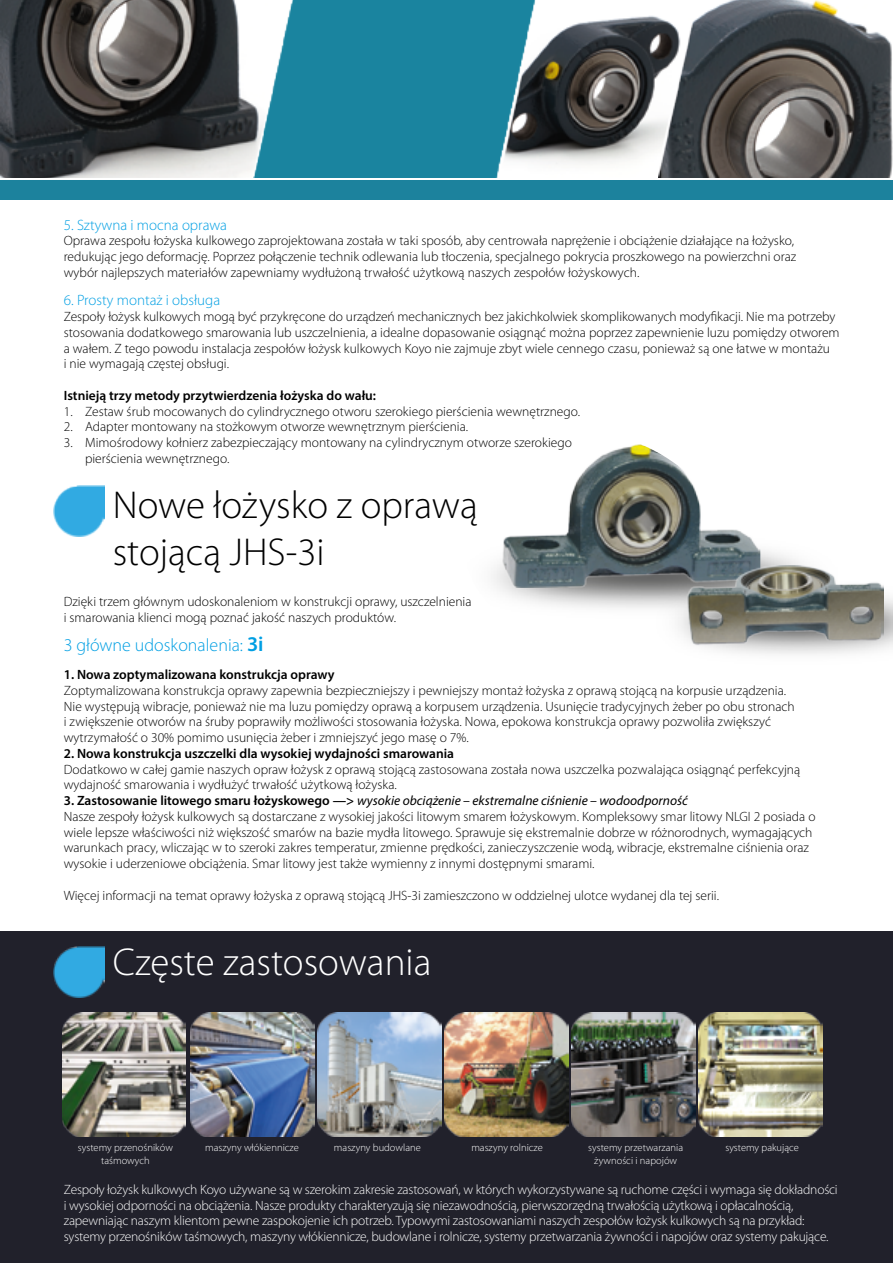
<style>
.page{position:relative;width:893px;height:1263px;background:#fff}
.page>*{position:absolute;margin:0;border:0;box-sizing:border-box;transform-origin:0 0}
.t1{font:300 39px/46.8px "Myriad Pro";color:#000}
.t2{font:300 39px "Myriad Pro";color:#fff}
.t3{font:300 18px "Myriad Pro";color:#009fe3}
.t4{font:300 15px "Myriad Pro";color:#009fe3}
.t5{font:300 13.5px/15.8px "Myriad Pro";color:#000}
.t6{font:300 13.5px/15.8px "Myriad Pro";letter-spacing:-.015em;color:#fff}
.t7{font:600 13.5px "Myriad Pro";color:#000}
.t8{font:300 10.5px/12.6px "Myriad Pro";color:#fff;text-align:center}
.s1{font-weight:600;font-size:21px}
.s2{font-weight:600}
.s3{font-weight:400;font-style:italic}
</style>
<div class="page">
<div style="left:0;top:180px;width:893px;height:20px;background:#1c829d"></div>
<div style="left:0;top:931px;width:893px;height:332px;background:#21212b"></div>
<img style="left:62px;top:1013px;width:124px;height:123px">
<img style="left:572px;top:1013px;width:123px;height:123px">
<img style="left:699px;top:1013px;width:124px;height:123px">
<img style="left:317px;top:1013px;width:124px;height:123px">
<img style="left:190px;top:1013px;width:124px;height:123px">
<img style="left:445px;top:1013px;width:123px;height:124px">
<img style="left:698px;top:0;width:195px;height:177px">
<img style="left:538px;top:16px;width:160px;height:162px">
<img style="left:292px;top:0;width:246px;height:177px">
<img style="left:0;top:0;width:292px;height:178px">
<img style="left:53px;top:486px;width:51px;height:51px">
<img style="left:53px;top:946px;width:51px;height:51px">
<img style="left:503px;top:445px;width:257px;height:143px">
<img style="left:679px;top:565px;width:205px;height:93px">
<p class="t4" style="left:64px;top:216px;width:165px">5. Sztywna i mocna oprawa</p>
<p class="t5" style="left:64px;top:233px;width:734px">Oprawa zespołu łożyska kulkowego zaprojektowana została w taki sposób, aby centrowała naprężenie i obciążenie działające na łożysko, redukując jego deformację. Poprzez połączenie technik odlewania lub tłoczenia, specjalnego pokrycia proszkowego na powierzchni oraz wybór najlepszych materiałów zapewniamy wydłużoną trwałość użytkową naszych zespołów łożyskowych.</p>
<p class="t4" style="left:64px;top:291px;width:158px">6. Prosty montaż i obsługa</p>
<p class="t5" style="left:64px;top:309px;width:777px">Zespoły łożysk kulkowych mogą być przykręcone do urządzeń mechanicznych bez jakichkolwiek skomplikowanych modyfikacji. Nie ma potrzeby stosowania dodatkowego smarowania lub uszczelnienia, a idealne dopasowanie osiągnąć można poprzez zapewnienie luzu pomiędzy otworem a wałem. Z tego powodu instalacja zespołów łożysk kulkowych Koyo nie zajmuje zbyt wiele cennego czasu, ponieważ są one łatwe w montażu<br>i nie wymagają częstej obsługi.</p>
<p class="t7" style="left:64px;top:387px;width:314px">Istnieją trzy metody przytwierdzenia łożyska do wału:</p>
<p class="t5" style="left:64px;top:403px;width:518px">1. Zestaw śrub mocowanych do cylindrycznego otworu szerokiego pierścienia wewnętrznego.</p>
<p class="t5" style="left:64px;top:419px;width:406px">2. Adapter montowany na stożkowym otworze wewnętrznym pierścienia.</p>
<p class="t5" style="left:85px;top:435px;width:488px;text-indent:-21px">3. Mimośrodowy kołnierz zabezpieczający montowany na cylindrycznym otworze szerokiego pierścienia wewnętrznego.</p>
<h1 class="t1" style="left:113px;top:481px;width:367px">Nowe łożysko z oprawą stojącą JHS-3i</h1>
<p class="t5" style="left:64px;top:594px;width:409px">Dzięki trzem głównym udoskonaleniom w konstrukcji oprawy, uszczelnienia i smarowania klienci mogą poznać jakość naszych produktów.</p>
<h2 class="t3" style="left:64px;top:634px;width:201px">3 główne udoskonalenia: <span class="s1">3i</span></h2>
<p class="t7" style="left:64px;top:666px;width:272px">1. Nowa zoptymalizowana konstrukcja oprawy</p>
<p class="t5" style="left:64px;top:682px;width:732px">Zoptymalizowana konstrukcja oprawy zapewnia bezpieczniejszy i pewniejszy montaż łożyska z oprawą stojącą na korpusie urządzenia.<br>Nie występują wibracje, ponieważ nie ma luzu pomiędzy oprawą a korpusem urządzenia. Usunięcie tradycyjnych żeber po obu stronach i zwiększenie otworów na śruby poprawiły możliwości stosowania łożyska. Nowa, epokowa konstrukcja oprawy pozwoliła zwiększyć wytrzymałość o 30% pomimo usunięcia żeber i zmniejszyć jego masę o 7%.</p>
<p class="t7" style="left:64px;top:745px;width:392px">2. Nowa konstrukcja uszczelki dla wysokiej wydajności smarowania</p>
<p class="t5" style="left:64px;top:761px;width:738px">Dodatkowo w całej gamie naszych opraw łożysk z oprawą stojącą zastosowana została nowa uszczelka pozwalająca osiągnąć perfekcyjną wydajność smarowania i wydłużyć trwałość użytkową łożyska.</p>
<p class="t5" style="left:64px;top:793px;width:753px"><span class="s2">3. Zastosowanie litowego smaru łożyskowego —&gt;</span> <span class="s3">wysokie obciążenie – ekstremalne ciśnienie – wodoodporność<br></span>Nasze zespoły łożysk kulkowych są dostarczane z wysokiej jakości litowym smarem łożyskowym. Kompleksowy smar litowy NLGI 2 posiada o wiele lepsze właściwości niż większość smarów na bazie mydła litowego. Sprawuje się ekstremalnie dobrze w różnorodnych, wymagających warunkach pracy, wliczając w to szeroki zakres temperatur, zmienne prędkości, zanieczyszczenie wodą, wibracje, ekstremalne ciśnienia oraz wysokie i uderzeniowe obciążenia. Smar litowy jest także wymienny z innymi dostępnymi smarami.</p>
<p class="t5" style="left:64px;top:887px;width:657px">Więcej informacji na temat oprawy łożyska z oprawą stojącą JHS-3i zamieszczono w oddzielnej ulotce wydanej dla tej serii.</p>
<h1 class="t2" style="left:113px;top:939px;width:320px">Częste zastosowania</h1>
<p class="t8" style="left:78px;top:1141px;width:97px">systemy przenośników taśmowych</p>
<p class="t8" style="left:205px;top:1141px;width:95px">maszyny włókiennicze</p>
<p class="t8" style="left:334px;top:1141px;width:88px">maszyny budowlane</p>
<p class="t8" style="left:471px;top:1141px;width:73px">maszyny rolnicze</p>
<p class="t8" style="left:588px;top:1141px;width:96px">systemy przetwarzania żywności i napojów</p>
<p class="t8" style="left:725px;top:1141px;width:75px">systemy pakujące</p>
<p class="t6" style="left:64px;top:1181px;width:775px">Zespoły łożysk kulkowych Koyo używane są w szerokim zakresie zastosowań, w których wykorzystywane są ruchome części i wymaga się dokładności i wysokiej odporności na obciążenia. Nasze produkty charakteryzują się niezawodnością, pierwszorzędną trwałością użytkową i opłacalnością, zapewniając naszym klientom pewne zaspokojenie ich potrzeb. Typowymi zastosowaniami naszych zespołów łożysk kulkowych są na przykład: systemy przenośników taśmowych, maszyny włókiennicze, budowlane i rolnicze, systemy przetwarzania żywności i napojów oraz systemy pakujące.</p>
</div>
